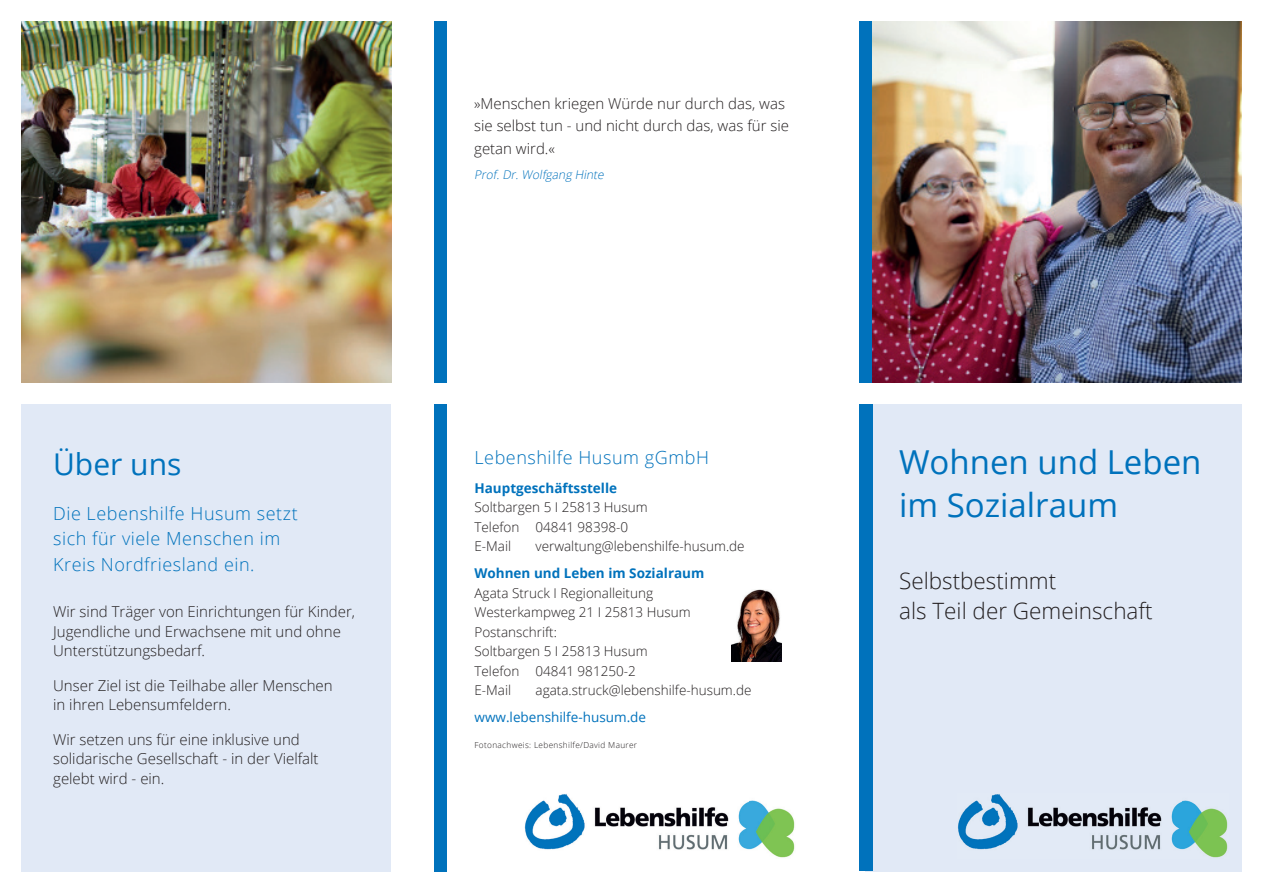
<style>
.page{position:relative;width:1263px;height:893px;background:#fff}
.page>*{position:absolute;margin:0;border:0;box-sizing:border-box;transform-origin:0 0}
.t1{font:33px/43.5px "Open Sans";color:#0072bc}
.t2{font:30px "Open Sans";color:#0072bc}
.t3{font:300 22.5px/30px "Open Sans";color:#231f20}
.t4{font:300 18px/25.5px "Open Sans";letter-spacing:.03em;color:#0072bc}
.t5{font:300 15px/19.5px "Open Sans";color:#231f20}
.t6{font:300 13.5px/19.5px "Open Sans";color:#231f20}
.t7{font:700 13.5px "Open Sans";color:#0072bc}
.t8{font:13.5px "Open Sans";color:#0072bc}
.t9{font:italic 300 12px "Open Sans";color:#0072bc}
.t10{font:300 8.25px "Open Sans";letter-spacing:.04em;color:#231f20}
</style>
<div class="page">
<div style="left:21px;top:404px;width:370px;height:468px;background:#e1e9f6"></div>
<div style="left:865px;top:404px;width:377px;height:468px;background:#e1e9f6"></div>
<div style="left:859px;top:404px;width:14px;height:467px;background:#0072bc"></div>
<img style="left:872px;top:21px;width:370px;height:362px">
<img style="left:958px;top:794px;width:270px;height:64px">
<div style="left:859px;top:21px;width:13px;height:362px;background:#0072bc"></div>
<div style="left:434px;top:21px;width:13px;height:362px;background:#0072bc"></div>
<img style="left:21px;top:21px;width:370px;height:362px">
<img style="left:731px;top:589px;width:51px;height:73px">
<div style="left:434px;top:404px;width:13px;height:468px;background:#0072bc"></div>
<img style="left:524px;top:794px;width:271px;height:64px">
<h2 class="t2" style="left:53px;top:443px;width:130px">Über uns</h2>
<p class="t4" style="left:53px;top:500px;width:246px">Die Lebenshilfe Husum setzt sich für viele Menschen im<br>Kreis Nordfriesland ein.</p>
<p class="t5" style="left:53px;top:601px;width:303px">Wir sind Träger von Einrichtungen für Kinder,<br>Jugendliche und Erwachsene mit und ohne<br>Unterstützungsbedarf.</p>
<p class="t5" style="left:53px;top:675px;width:281px">Unser Ziel ist die Teilhabe aller Menschen in ihren Lebensumfeldern.</p>
<p class="t5" style="left:53px;top:729px;width:267px">Wir setzen uns für eine inklusive und solidarische Gesellschaft - in der Vielfalt gelebt wird - ein.</p>
<p class="t5" style="left:474px;top:91px;width:316px;line-height:22.5px">»Menschen kriegen Würde nur durch das, was sie selbst tun - und nicht durch das, was für sie getan wird.«</p>
<p class="t9" style="left:474px;top:166px;width:134px">Prof.Dr.Wolfgang Hinte</p>
<p class="t4" style="left:474px;top:445px;width:236px">Lebenshilfe Husum gGmbH</p>
<p class="t7" style="left:474px;top:478px;width:144px">Hauptgeschäftsstelle</p>
<p class="t6" style="left:474px;top:497px;width:175px">Soltbargen 5 I 25813 Husum<br>Telefon 04841 98398-0<br>E-Mail</p>
<p class="t6" style="left:535px;top:536px;width:211px">verwaltung@lebenshilfe-husum.de</p>
<p class="t7" style="left:474px;top:564px;width:231px">Wohnen und Leben im Sozialraum</p>
<p class="t6" style="left:474px;top:583px;width:218px">Agata Struck I Regionalleitung<br>Westerkampweg 21 I 25813 Husum<br>Postanschrift:<br>Soltbargen 5 I 25813 Husum<br>Telefon 04841 981250-2<br>E-Mail</p>
<p class="t6" style="left:535px;top:680px;width:217px">agata.struck@lebenshilfe-husum.de</p>
<p class="t8" style="left:474px;top:708px;width:173px">www.lebenshilfe-husum.de</p>
<p class="t10" style="left:474px;top:739px;width:164px">Fotonachweis: Lebenshilfe/David Maurer</p>
<h1 class="t1" style="left:899px;top:439px;width:304px">Wohnen und Leben im Sozialraum</h1>
<h3 class="t3" style="left:899px;top:565px;width:255px">Selbstbestimmt<br>als Teil der Gemeinschaft</h3>
</div>
